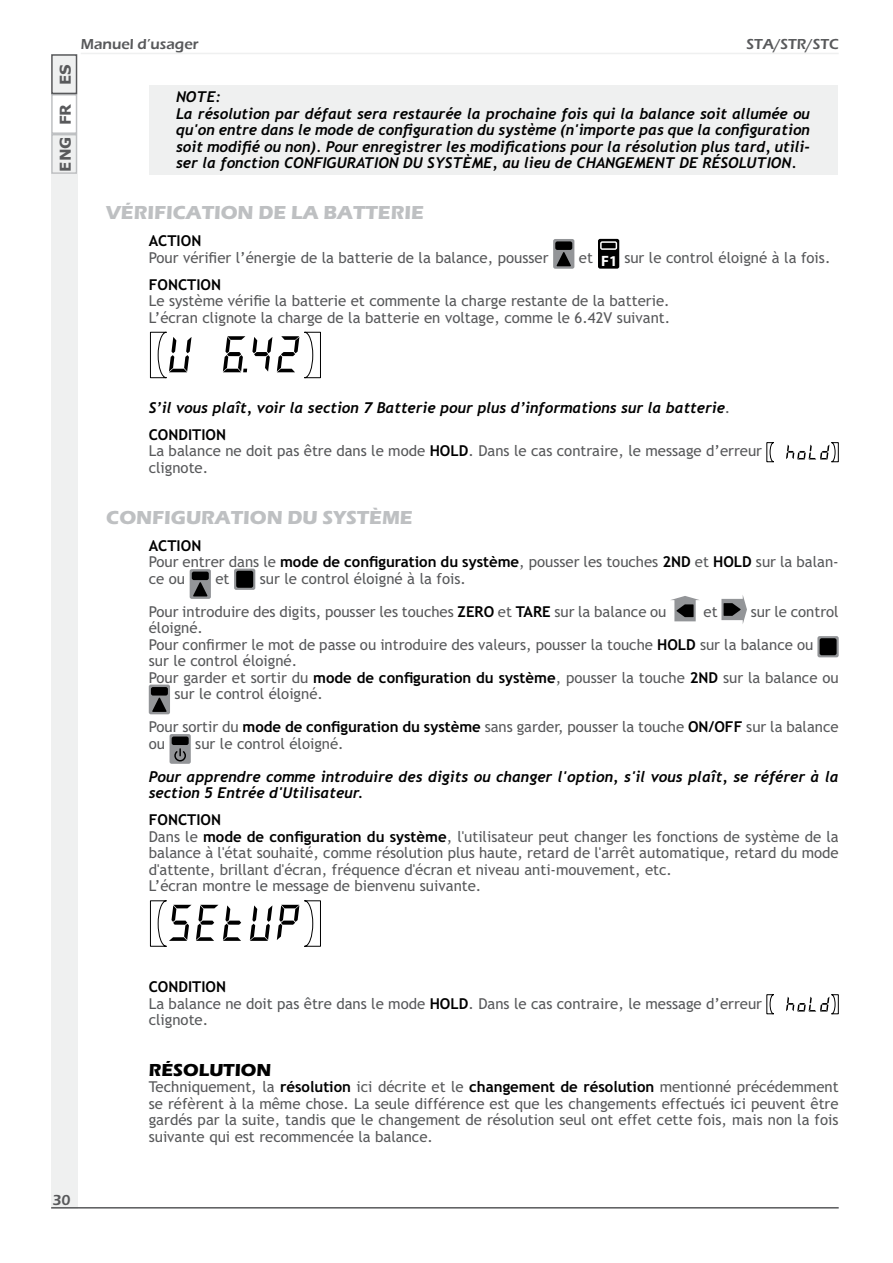
<style>
.page{position:relative;width:893px;height:1263px;background:#fff}
.page>*{position:absolute;margin:0;border:0;box-sizing:border-box;transform-origin:0 0}
.t1{font:700 19.5px "Eras ITC";color:#bec0c2}
.t2{font:700 18px "Eras ITC";color:#000}
.t3{font:15px/16.5px "Trebuchet MS";color:#58595b}
.t4{font:italic 700 15px/16.5px "Trebuchet";color:#000}
.t5{font:600 15px "Eras ITC";color:#58595b}
.t6{font:700 15px "Trebuchet MS";color:#000}
.t7{font:700 15px "Verdana";color:#58595b}
.s1{font-family:"Myriad Pro";font-weight:700;color:#fff}
.s2{font-family:"Trebuchet MS";font-weight:400;font-style:normal;color:#58595b}
.s3{font-weight:700;color:#000}
</style>
<div class="page">
<hr style="left:81px;top:53px;width:758px;height:1px;background:#eff0f0">
<div style="left:51px;top:174px;width:26px;height:1035px;background:#eff0f0"></div>
<div style="left:51px;top:94px;width:26px;height:40px;border:2px solid #bec0c2"></div>
<div style="left:52px;top:135px;width:25px;height:38px;background:#eff0f0"></div>
<div style="left:51px;top:134px;width:26px;height:40px;border:2px solid #bec0c2"></div>
<div style="left:52px;top:55px;width:25px;height:38px;background:#eff0f0"></div>
<div style="left:51px;top:54px;width:26px;height:40px;border:2px solid #58595b"></div>
<hr style="left:51px;top:1207px;width:788px;height:2px;background:#58595b">
<div style="left:149px;top:85px;width:688px;height:89px;background:#eff0f0"></div>
<div style="left:553px;top:239px;width:21px;height:30px;background:#939598;border-radius:2px"></div>
<div style="left:555px;top:241px;width:17px;height:9px;background:#000;border-radius:2px"></div>
<svg style="left:557px;top:252px;width:14px;height:14px"></svg>
<div style="left:598px;top:239px;width:21px;height:30px;background:#000;border-radius:2px"></div>
<svg style="left:600px;top:241px;width:17px;height:9px"></svg>
<svg style="left:150px;top:332px;width:42px;height:46px"></svg>
<svg style="left:223px;top:332px;width:98px;height:46px"></svg>
<svg style="left:766px;top:442px;width:8px;height:20px"></svg>
<svg style="left:786px;top:442px;width:52px;height:20px"></svg>
<svg style="left:190px;top:569px;width:21px;height:30px"></svg>
<div style="left:192px;top:572px;width:17px;height:8px;background:#000;border-radius:2px"></div>
<svg style="left:193px;top:582px;width:14px;height:14px"></svg>
<svg style="left:234px;top:569px;width:21px;height:21px"></svg>
<div style="left:236px;top:571px;width:17px;height:17px;background:#000;border-radius:2px"></div>
<svg style="left:671px;top:596px;width:29px;height:25px"></svg>
<svg style="left:721px;top:595px;width:26px;height:29px"></svg>
<svg style="left:817px;top:636px;width:22px;height:21px"></svg>
<div style="left:819px;top:638px;width:17px;height:17px;background:#000;border-radius:2px"></div>
<div style="left:149px;top:685px;width:21px;height:29px;background:#939598;border-radius:2px"></div>
<div style="left:151px;top:687px;width:17px;height:9px;background:#000;border-radius:2px"></div>
<svg style="left:152px;top:698px;width:15px;height:14px"></svg>
<div style="left:170px;top:734px;width:21px;height:30px;background:#939598;border-radius:2px"></div>
<div style="left:172px;top:737px;width:17px;height:8px;background:#000;border-radius:2px"></div>
<svg style="left:174px;top:748px;width:12px;height:13px"></svg>
<svg style="left:250px;top:900px;width:71px;height:47px"></svg>
<svg style="left:150px;top:900px;width:91px;height:47px"></svg>
<svg style="left:766px;top:994px;width:8px;height:20px"></svg>
<svg style="left:786px;top:994px;width:52px;height:20px"></svg>
<p class="t7" style="left:57px;top:85px;width:22px;rotate:-90deg">ES</p>
<p class="t7" style="left:57px;top:125px;width:23px;rotate:-90deg">FR</p>
<p class="t7" style="left:57px;top:172px;width:37px;rotate:-90deg">ENG</p>
<p class="t5" style="left:746px;top:39px;width:94px">STA/STR/STC</p>
<p class="t4" style="left:176px;top:90px;width:635px">NOTE:<br>La résolution par défaut sera restaurée la prochaine fois qui la balance soit allumée ou qu'on entre dans le mode de configuration du système (n'importe pas que la configuration soit modifié ou non). Pour enregistrer les modifications pour la résolution plus tard, utili&shy;ser la fonction CONFIGURATION DU SYSTÈME, au lieu de CHANGEMENT DE RÉSOLUTION.</p>
<h1 class="t1" style="left:106px;top:206px;width:319px">VÉRIFICATION DE LA BATTERIE</h1>
<p class="t6" style="left:149px;top:235px;width:54px">ACTION</p>
<p class="t3" style="left:149px;top:250px;width:401px">Pour vérifier l’énergie de la batterie de la balance, pousser</p>
<p class="t3" style="left:579px;top:250px;width:253px">et <span class="s1">F1</span> sur le control éloigné à la fois.</p>
<p class="t6" style="left:149px;top:279px;width:74px">FONCTION</p>
<p class="t3" style="left:149px;top:294px;width:523px">Le système vérifie la batterie et commente la charge restante de la batterie.<br>L’écran clignote la charge de la batterie en voltage, comme le 6.42V suivant.</p>
<p class="t5" style="left:81px;top:39px;width:119px">Manuel d’usager</p>
<p class="t4" style="left:149px;top:401px;width:583px">S’il vous plaît, voir la section 7 Batterie pour plus d’informations sur la batterie<span class="s2">.</span></p>
<p class="t3" style="left:149px;top:428px;width:615px"><span class="s3">CONDITION<br></span>La balance ne doit pas être dans le mode <span class="s3">HOLD</span>. Dans le cas contraire, le message d’erreur clignote.</p>
<h1 class="t1" style="left:106px;top:511px;width:308px">CONFIGURATION DU SYSTÈME</h1>
<p class="t3" style="left:149px;top:539px;width:691px"><span class="s3">ACTION<br></span>Pour entrer dans le <span class="s3">mode de configuration du système</span>, pousser les touches <span class="s3">2ND</span> et <span class="s3">HOLD</span> sur la balan&shy;ce ou</p>
<p class="t3" style="left:149px;top:563px;width:519px;line-height:33px;text-indent:111px">sur le control éloigné à la fois.<br>Pour introduire des digits, pousser les touches <span class="s3">ZERO</span> et <span class="s3">TARE</span> sur la balance ou</p>
<p class="t3" style="left:215px;top:572px;width:16px">et</p>
<p class="t3" style="left:704px;top:605px;width:16px">et</p>
<p class="t3" style="left:751px;top:605px;width:89px">sur le control</p>
<p class="t3" style="left:149px;top:621px;width:56px">éloigné.</p>
<p class="t3" style="left:149px;top:638px;width:666px">Pour confirmer le mot de passe ou introduire des valeurs, pousser la touche <span class="s3">HOLD</span> sur la balance ou</p>
<p class="t3" style="left:149px;top:654px;width:150px">sur le control éloigné.</p>
<p class="t3" style="left:149px;top:671px;width:691px">Pour garder et sortir du <span class="s3">mode de configuration du système</span>, pousser la touche <span class="s3">2ND</span> sur la balance ou</p>
<p class="t3" style="left:175px;top:687px;width:150px">sur le control éloigné.</p>
<p class="t3" style="left:149px;top:720px;width:691px">Pour sortir du <span class="s3">mode de configuration du système</span> sans garder, pousser la touche <span class="s3">ON/OFF</span> sur la balance ou</p>
<p class="t3" style="left:195px;top:737px;width:150px">sur le control éloigné.</p>
<p class="t4" style="left:149px;top:770px;width:691px">Pour apprendre comme introduire des digits ou changer l'option, s'il vous plaît, se référer à la section 5 Entrée d'Utilisateur.</p>
<p class="t3" style="left:149px;top:813px;width:691px"><span class="s3">FONCTION<br></span>Dans le <span class="s3">mode de configuration du système</span>, l'utilisateur peut changer les fonctions de système de la balance à l'état souhaité, comme résolution plus haute, retard de l'arrêt automatique, retard du mode d'attente, brillant d'écran, fréquence d'écran et niveau anti-mouvement, etc.<br>L’écran montre le message de bienvenu suivante.</p>
<p class="t5" style="left:52px;top:1195px;width:20px">30</p>
<p class="t3" style="left:149px;top:980px;width:615px"><span class="s3">CONDITION<br></span>La balance ne doit pas être dans le mode <span class="s3">HOLD</span>. Dans le cas contraire, le message d’erreur clignote.</p>
<p class="t2" style="left:149px;top:1064px;width:124px">RÉSOLUTION</p>
<p class="t3" style="left:149px;top:1080px;width:691px;text-align:justify">Techniquement, la <span class="s3">résolution</span> ici décrite et le <span class="s3">changement de résolution</span> mentionné précédemment se réfèrent à la même chose. La seule différence est que les changements effectués ici peuvent être gardés par la suite, tandis que le changement de résolution seul ont effet cette fois, mais non la fois suivante qui est recommencée la balance.</p>
</div>
